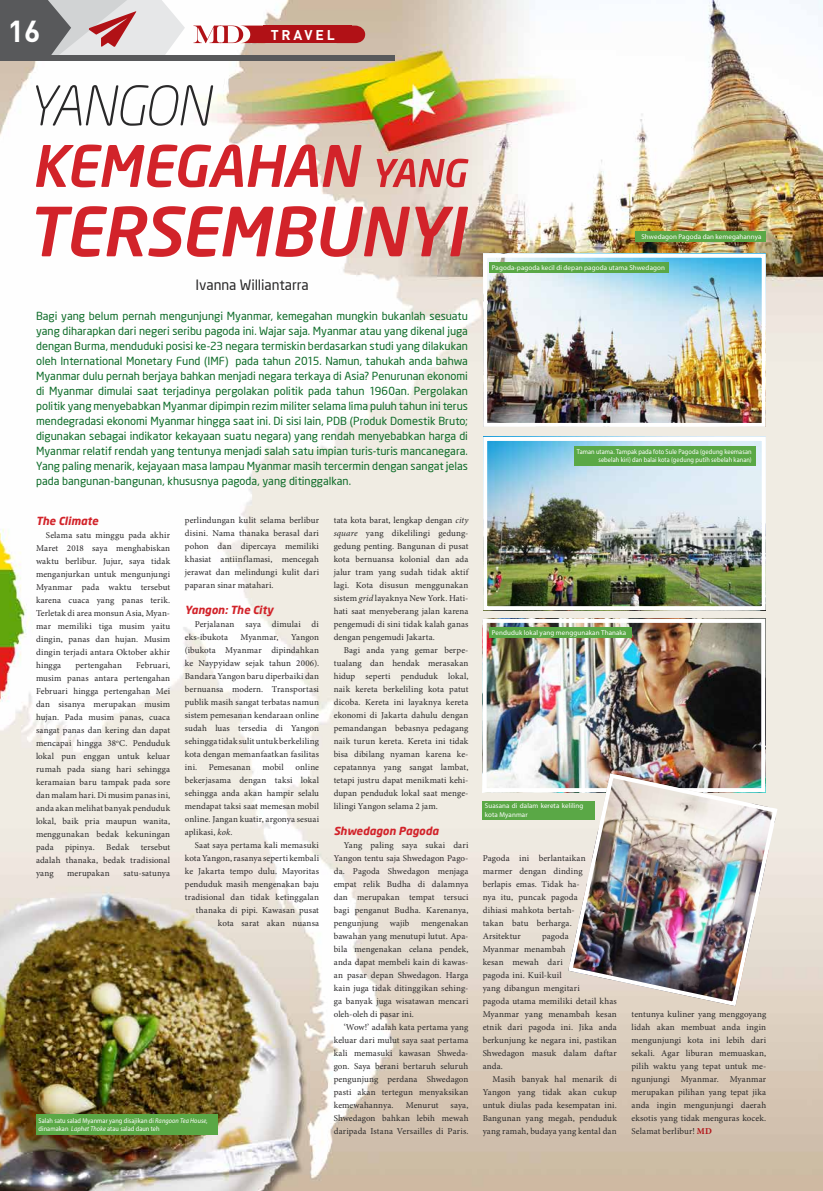
<style>
.page{position:relative;width:823px;height:1191px;background:#fff}
.page>*{position:absolute;margin:0;border:0;box-sizing:border-box;transform-origin:0 0}
.t1{font:700 30px "DIN Pro";color:#fff}
.t2{font:14px "Neo Sans";letter-spacing:-.005em;color:#292829}
.t3{font:700 14px "DIN Pro";letter-spacing:.2em;color:#fff}
.t4{font:11px/15px "Neo Sans";color:#0e6c29;text-align:justify}
.t5{font:italic 700 11px "Neo Sans";letter-spacing:.005em;color:#d2232a}
.t6{font:9px/13px "Minion Pro";letter-spacing:.01em;color:#292829;text-align:justify}
.t7{font:7px/8px "Myriad Pro";letter-spacing:.01em;color:#fff;text-align:right;scale:.9 1}
.t8{font:7px/8.4px "Myriad Pro";letter-spacing:.01em;color:#fff}
.s1{font-style:italic}
.s2{font-weight:700;color:#b11116}
</style>
<div class="page">
<img style="left:0;top:0;width:822px;height:1191px">
<div style="left:0;top:55px;width:394px;height:5px;background:#58595b"></div>
<div style="left:264px;top:26px;width:88px;height:17px;background:#b11116"></div>
<svg style="left:193px;top:26px;width:71px;height:17px"></svg>
<svg style="left:352px;top:26px;width:13px;height:17px"></svg>
<svg style="left:0;top:0;width:185px;height:55px;background:#b2a9aa"></svg>
<img style="left:488px;top:442px;width:272px;height:163px">
<div style="left:483px;top:437px;width:282px;height:173px;border:4px solid #fff"></div>
<img style="left:487px;top:624px;width:272px;height:163px">
<div style="left:482px;top:619px;width:282px;height:173px;border:4px solid #fff"></div>
<img style="left:565px;top:771px;width:214px;height:237px">
<img style="left:488px;top:259px;width:272px;height:163px">
<div style="left:483px;top:254px;width:282px;height:173px;border:4px solid #fff"></div>
<svg style="left:376px;top:159px;width:92px;height:28px;background:#db827f"></svg>
<svg style="left:36px;top:144px;width:325px;height:43px"></svg>
<svg style="left:36px;top:206px;width:431px;height:51px"></svg>
<svg style="left:36px;top:85px;width:177px;height:41px"></svg>
<div style="left:489px;top:262px;width:179px;height:11px;background:#5aa846"></div>
<div style="left:634px;top:231px;width:131px;height:11px;background:#5aa846"></div>
<div style="left:489px;top:627px;width:142px;height:11px;background:#5aa846"></div>
<div style="left:482px;top:801px;width:112px;height:18px;background:#5aa846"></div>
<div style="left:573px;top:446px;width:182px;height:19px;background:#5aa846"></div>
<div style="left:36px;top:1114px;width:182px;height:20px;background:#5aa846"></div>
<h1 class="t1" style="left:8px;top:6px;width:34px">16</h1>
<h2 class="t3" style="left:270px;top:23px;width:66px">TRAVEL</h2>
<h2 class="t2" style="left:195px;top:276px;width:115px">Ivanna Williantarra</h2>
<p class="t4" style="left:36px;top:308px;width:433px">Bagi yang belum pernah mengunjungi Myanmar, kemegahan mungkin bukanlah sesuatu yang diharapkan dari negeri seribu pagoda ini. Wajar saja. Myanmar atau yang dikenal juga dengan Burma, menduduki posisi ke-23 negara termiskin berdasarkan studi yang dilakukan oleh International Monetary Fund (IMF) pada tahun 2015. Namun, tahukah anda bahwa Myanmar dulu pernah berjaya bahkan menjadi negara terkaya di Asia? Penurunan ekonomi di Myanmar dimulai saat terjadinya pergolakan politik pada tahun 1960an. Pergolakan politik yang menyebabkan Myanmar dipimpin rezim militer selama lima puluh tahun ini terus mendegradasi ekonomi Myanmar hingga saat ini. Di sisi lain, PDB (Produk Domestik Bruto; digunakan sebagai indikator kekayaan suatu negara) yang rendah menyebabkan harga di Myanmar relatif rendah yang tentunya menjadi salah satu impian turis-turis mancanegara.<br>Yang paling menarik, kejayaan masa lampau Myanmar masih tercermin dengan sangat jelas pada bangunan-bangunan, khususnya pagoda, yang ditinggalkan.</p>
<p class="t5" style="left:36px;top:514px;width:64px">The Climate</p>
<p class="t6" style="left:36px;top:528px;width:136px;text-indent:10px">Selama satu minggu pada akhir Maret 2018 saya menghabiskan waktu berlibur. Jujur, saya tidak menganjurkan untuk mengunjungi Myanmar pada waktu tersebut karena cuaca yang panas terik.<br>Terletak di area monsun Asia, Myan&shy;mar memiliki tiga musim yaitu dingin, panas dan hujan. Musim dingin terjadi antara Oktober akhir hingga</p>
<p class="t6" style="left:333px;top:513px;width:136px">tata kota barat, lengkap dengan <span class="s1">city square</span> yang dikelilingi gedung&shy;gedung penting. Bangunan di pusat kota bernuansa kolonial dan ada jalur tram yang sudah tidak aktif lagi. Kota disusun menggunakan sistem <span class="s1">grid</span> layaknya New York. Hati&shy;hati saat menyeberang jalan karena pengemudi di sini tidak kalah ganas dengan pengemudi Jakarta.</p>
<p class="t6" style="left:333px;top:643px;width:136px;text-indent:10px">Bagi anda yang gemar berpe&shy;tualang dan hendak merasakan hidup seperti penduduk lokal, naik kereta berkeliling kota patut dicoba. Kereta ini layaknya kereta ekonomi di Jakarta dahulu dengan pemandangan bebasnya pedagang naik turun kereta. Kereta ini tidak bisa dibilang nyaman karena ke&shy;cepatannya yang sangat lambat, tetapi justru dapat menikmati kehi&shy;dupan penduduk lokal saat menge&shy;lilingi Yangon selama 2 jam.</p>
<p class="t5" style="left:333px;top:824px;width:106px">Shwedagon Pagoda</p>
<p class="t6" style="left:333px;top:839px;width:136px;text-indent:10px">Yang paling saya sukai dari Yangon tentu saja Shwedagon Pago&shy;da. Pagoda Shwedagon menjaga empat relik Budha di dalamnya dan merupakan tempat tersuci bagi penganut Budha. Karenanya, pengunjung</p>
<p class="t6" style="left:185px;top:513px;width:136px">perlindungan kulit selama berlibur disini. Nama thanaka berasal dari pohon dan dipercaya memiliki khasiat antiinflamasi, mencegah jerawat dan melindungi kulit dari paparan sinar matahari.</p>
<p class="t5" style="left:185px;top:603px;width:90px">Yangon: The City</p>
<p class="t6" style="left:185px;top:618px;width:135px;text-indent:10px">Perjalanan saya dimulai di eks-ibukota</p>
<p class="t6" style="left:185px;top:631px;width:136px;text-indent:106px">Yangon (ibukota Myanmar dipindahkan ke Naypyidaw sejak tahun 2006).<br>Bandara Yangon baru diperbaiki dan bernuansa modern. Transportasi publik masih sangat terbatas namun sistem pemesanan kendaraan online sudah luas tersedia di Yangon sehingga tidak sulit untuk berkeliling kota dengan memanfaatkan fasilitas ini.</p>
<p class="t6" style="left:240px;top:631px;width:40px">Myanmar,</p>
<p class="t6" style="left:36px;top:658px;width:136px;text-indent:100px">Februari, musim panas antara pertengahan Februari hingga pertengahan Mei dan sisanya merupakan musim hujan. Pada musim panas, cuaca sangat panas dan kering dan dapat mencapai hingga 38<sup>o</sup>C. Penduduk lokal pun enggan untuk keluar rumah pada siang hari sehingga keramaian baru tampak pada sore dan malam hari. Di musim panas ini, anda akan melihat banyak penduduk lokal, baik pria maupun wanita, menggunakan bedak kekuningan pada</p>
<p class="t6" style="left:75px;top:658px;width:48px">pertengahan</p>
<p class="t6" style="left:185px;top:760px;width:136px;text-indent:110px">online bekerjasama dengan taksi lokal sehingga anda akan hampir selalu mendapat taksi saat memesan mobil online. Jangan kuatir, argonya sesuai aplikasi, <span class="s1">kok</span>.</p>
<p class="t6" style="left:185px;top:838px;width:136px;text-align:right">Saat saya pertama kali memasuki kota Yangon, rasanya seperti kembali ke Jakarta tempo dulu. Mayoritas penduduk masih mengenakan baju tradisional dan tidak ketinggalan thanaka di pipi. Kawasan pusat kota sarat akan nuansa</p>
<p class="t6" style="left:209px;top:760px;width:43px">Pemesanan</p>
<p class="t6" style="left:262px;top:760px;width:23px">mobil</p>
<p class="t6" style="left:36px;top:840px;width:136px;text-indent:105px">tersebut adalah thanaka, bedak tradisional yang</p>
<p class="t6" style="left:65px;top:840px;width:31px">pipinya.</p>
<p class="t6" style="left:106px;top:840px;width:25px">Bedak</p>
<p class="t6" style="left:67px;top:866px;width:44px">merupakan</p>
<p class="t6" style="left:123px;top:866px;width:48px">satu-satunya</p>
<p class="t6" style="left:333px;top:917px;width:136px;text-indent:87px">mengenakan bawahan yang menutupi lutut. Apa&shy;bila mengenakan celana pendek, anda dapat membeli kain di kawas&shy;an pasar depan Shwedagon. Harga kain juga tidak ditinggikan sehing&shy;ga banyak juga wisatawan mencari oleh-oleh di pasar ini.</p>
<p class="t6" style="left:333px;top:1020px;width:136px;text-indent:10px">‘Wow!’ adalah kata pertama yang keluar dari mulut saya saat pertama kali memasuki kawasan Shweda&shy;gon. Saya berani bertaruh seluruh pengunjung perdana Shwedagon pasti akan tertegun menyaksikan kemewahannya.</p>
<p class="t6" style="left:390px;top:917px;width:21px">wajib</p>
<p class="t6" style="left:405px;top:1098px;width:34px">Menurut</p>
<p class="t6" style="left:333px;top:1098px;width:136px;text-indent:117px">saya, Shwedagon bahkan lebih mewah daripada Istana Versailles di Paris.</p>
<p class="t7" style="left:39px;top:1116px;width:189px;text-align:left">Salah satu salad Myanmar yang disajikan di <span class="s1">Rangoon Tea House</span>, dinamakan <span class="s1">Laphet Thoke</span> atau salad daun teh</p>
<p class="t8" style="left:641px;top:232px;width:122px">Shwedagon Pagoda dan kemegahannya</p>
<p class="t8" style="left:491px;top:263px;width:174px">Pagoda-pagoda kecil di depan pagoda utama Shwedagon</p>
<p class="t7" style="left:576px;top:448px;width:196px">Taman utama. Tampak pada foto Sule Pagoda (gedung keemasan sebelah kiri) dan balai kota (gedung putih sebelah kanan)</p>
<p class="t8" style="left:491px;top:628px;width:136px">Penduduk lokal yang menggunakan Thanaka</p>
<p class="t8" style="left:484px;top:801px;width:100px">Suasana di dalam kereta keliling kota Myanmar</p>
<p class="t6" style="left:482px;top:852px;width:104px;text-align:left">Pagoda ini berlantaikan marmer dengan dinding berlapis emas. Tidak ha&shy;nya itu, puncak pagoda dihiasi mahkota bertah&shy;takan batu berharga.<br>Arsitektur</p>
<p class="t6" style="left:482px;top:930px;width:136px;text-align:left;text-indent:59px">pagoda<br>Myanmar menambah<br>kesan mewah dari<br>pagoda ini. Kuil-kuil<br>yang dibangun mengitari<br>pagoda utama memiliki detail khas<br>Myanmar yang menambah kesan etnik dari pagoda ini. Jika anda berkunjung ke negara ini, pastikan<br>Shwedagon masuk dalam daftar anda.</p>
<p class="t6" style="left:482px;top:1072px;width:136px;text-indent:10px">Masih banyak hal menarik di Yangon yang tidak akan cukup untuk diulas pada kesempatan ini.<br>Bangunan yang megah, penduduk yang ramah, budaya yang kental dan</p>
<p class="t6" style="left:631px;top:1007px;width:136px">tentunya kuliner yang menggoyang lidah akan membuat anda ingin mengunjungi kota ini lebih dari sekali. Agar liburan memuaskan, pilih waktu yang tepat untuk me&shy;ngunjungi Myanmar. Myanmar merupakan pilihan yang tepat jika anda ingin mengunjungi daerah eksotis yang tidak menguras kocek.<br>Selamat berlibur! <span class="s2">MD</span></p>
</div>
